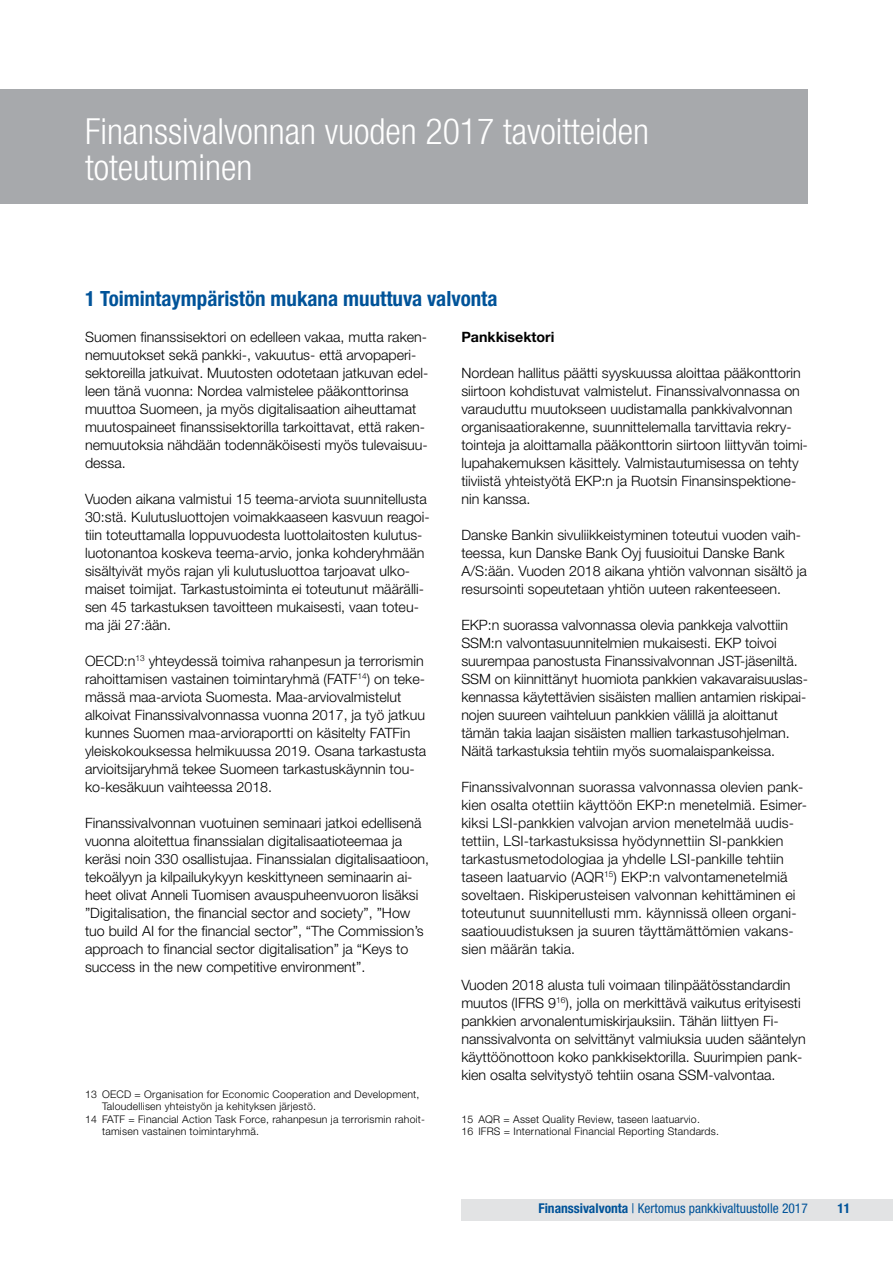
<style>
.page{position:relative;width:893px;height:1263px;background:#fff}
.page>*{position:absolute;margin:0;border:0;box-sizing:border-box;transform-origin:0 0}
.t1{font:300 condensed 36px/36px "Helvetica Neue LT Std";color:#fff}
.t2{font:700 condensed 21px "Helvetica Neue LT Std";color:#005399}
.t3{font:300 14.25px/18px "Helvetica Neue LT Std";color:#000}
.t4{font:700 14.25px "Helvetica Neue LT Std";color:#000}
.t5{font:condensed 13.5px "Helvetica Neue LT Std";color:#005399}
.t6{font:700 condensed 13.5px "Helvetica Neue LT Std";color:#005399}
.t7{font:300 10.5px/12.6px "Helvetica Neue LT Std";letter-spacing:.02em;color:#000}
.s1{font-weight:700}
</style>
<div class="page">
<div style="left:461px;top:1199px;width:432px;height:21px;background:#e2e3e4"></div>
<div style="left:0;top:89px;width:808px;height:115px;background:#a7a9ac"></div>
<h1 class="t1" style="left:85px;top:113px;width:566px">Finanssivalvonnan vuoden 2017 tavoitteiden toteutuminen</h1>
<h2 class="t2" style="left:85px;top:286px;width:414px">1 Toimintaympäristön mukana muuttuva valvonta</h2>
<p class="t3" style="left:85px;top:328px;width:345px">Suomen finanssisektori on edelleen vakaa, mutta raken&shy;nemuutokset sekä pankki-, vakuutus- että arvopaperi&shy;sektoreilla jatkuivat. Muutosten odotetaan jatkuvan edel&shy;leen tänä vuonna: Nordea valmistelee pääkonttorinsa muuttoa Suomeen, ja myös digitalisaation aiheuttamat muutospaineet finanssisektorilla tarkoittavat, että raken&shy;nemuutoksia nähdään todennäköisesti myös tulevaisuu&shy;dessa.</p>
<p class="t3" style="left:85px;top:490px;width:346px">Vuoden aikana valmistui 15 teema-arviota suunnitellusta 30:stä. Kulutusluottojen voimakkaaseen kasvuun reagoi&shy;tiin toteuttamalla loppuvuodesta luottolaitosten kulutus&shy;luotonantoa koskeva teema-arvio, jonka kohderyhmään sisältyivät myös rajan yli kulutusluottoa tarjoavat ulko&shy;maiset toimijat. Tarkastustoiminta ei toteutunut määrälli&shy;sen 45 tarkastuksen tavoitteen mukaisesti, vaan toteu&shy;ma jäi 27:ään.</p>
<p class="t3" style="left:85px;top:652px;width:343px">OECD:n<sup>13</sup> yhteydessä toimiva rahanpesun ja terrorismin rahoittamisen vastainen toimintaryhmä (FATF<sup>14</sup>) on teke&shy;mässä maa-arviota Suomesta. Maa-arviovalmistelut alkoivat Finanssivalvonnassa vuonna 2017, ja työ jatkuu kunnes Suomen maa-arvioraportti on käsitelty FATFin yleiskokouksessa helmikuussa 2019. Osana tarkastusta arvioitsijaryhmä tekee Suomeen tarkastuskäynnin tou&shy;ko-kesäkuun vaihteessa 2018.</p>
<p class="t3" style="left:85px;top:814px;width:346px">Finanssivalvonnan vuotuinen seminaari jatkoi edellisenä vuonna aloitettua finanssialan digitalisaatioteemaa ja keräsi noin 330 osallistujaa. Finanssialan digitalisaatioon, tekoälyyn ja kilpailukykyyn keskittyneen seminaarin ai&shy;heet olivat Anneli Tuomisen avauspuheenvuoron lisäksi ”Digitalisation, the financial sector and society”, ”How tuo build AI for the financial sector”, “The Commission’s approach to financial sector digitalisation” ja “Keys to success in the new competitive environment”.</p>
<p class="t4" style="left:461px;top:328px;width:95px">Pankkisektori</p>
<p class="t3" style="left:461px;top:364px;width:348px">Nordean hallitus päätti syyskuussa aloittaa pääkonttorin siirtoon kohdistuvat valmistelut. Finanssivalvonnassa on varauduttu muutokseen uudistamalla pankkivalvonnan organisaatiorakenne, suunnittelemalla tarvittavia rekry&shy;tointeja ja aloittamalla pääkonttorin siirtoon liittyvän toimi&shy;lupahakemuksen käsittely. Valmistautumisessa on tehty tiiviistä yhteistyötä EKP:n ja Ruotsin Finansinspektione&shy;nin kanssa.</p>
<p class="t3" style="left:461px;top:526px;width:347px">Danske Bankin sivuliikkeistyminen toteutui vuoden vaih&shy;teessa, kun Danske Bank Oyj fuusioitui Danske Bank A/S:ään. Vuoden 2018 aikana yhtiön valvonnan sisältö ja resursointi sopeutetaan yhtiön uuteen rakenteeseen.</p>
<p class="t3" style="left:461px;top:616px;width:348px">EKP:n suorassa valvonnassa olevia pankkeja valvottiin SSM:n valvontasuunnitelmien mukaisesti. EKP toivoi suurempaa panostusta Finanssivalvonnan JST-jäseniltä.<br>SSM on kiinnittänyt huomiota pankkien vakavaraisuuslas&shy;kennassa käytettävien sisäisten mallien antamien riskipai&shy;nojen suureen vaihteluun pankkien välillä ja aloittanut tämän takia laajan sisäisten mallien tarkastusohjelman.<br>Näitä tarkastuksia tehtiin myös suomalaispankeissa.</p>
<p class="t3" style="left:461px;top:778px;width:347px">Finanssivalvonnan suorassa valvonnassa olevien pank&shy;kien osalta otettiin käyttöön EKP:n menetelmiä. Esimer&shy;kiksi LSI-pankkien valvojan arvion menetelmää uudis&shy;tettiin, LSI-tarkastuksissa hyödynnettiin SI-pankkien tarkastusmetodologiaa ja yhdelle LSI-pankille tehtiin taseen laatuarvio (AQR<sup>15</sup>) EKP:n valvontamenetelmiä soveltaen. Riskiperusteisen valvonnan kehittäminen ei toteutunut suunnitellusti mm. käynnissä olleen organi&shy;saatiouudistuksen ja suuren täyttämättömien vakans&shy;sien määrän takia.</p>
<p class="t3" style="left:461px;top:976px;width:346px">Vuoden 2018 alusta tuli voimaan tilinpäätösstandardin muutos (IFRS 9<sup>16</sup>), jolla on merkittävä vaikutus erityisesti pankkien arvonalentumiskirjauksiin. Tähän liittyen Fi&shy;nanssivalvonta on selvittänyt valmiuksia uuden sääntelyn käyttöönottoon koko pankkisektorilla. Suurimpien pank&shy;kien osalta selvitystyö tehtiin osana SSM-valvontaa.</p>
<p class="t7" style="left:461px;top:1112px;width:259px">15 AQR = Asset Quality Review, taseen laatuarvio.<br>16 IFRS = International Financial Reporting Standards.</p>
<p class="t7" style="left:85px;top:1087px;width:336px">13 OECD = Organisation for Economic Cooperation and Development,</p>
<p class="t7" style="left:102px;top:1100px;width:216px">Taloudellisen yhteistyön ja kehityksen järjestö.</p>
<p class="t7" style="left:85px;top:1112px;width:342px">14 FATF = Financial Action Task Force, rahanpesun ja terrorismin rahoit-</p>
<p class="t7" style="left:102px;top:1125px;width:159px">tamisen vastainen toimintaryhmä.</p>
<p class="t5" style="left:538px;top:1200px;width:271px"><span class="s1">Finanssivalvonta</span> | Kertomus pankkivaltuustolle 2017</p>
<p class="t6" style="left:837px;top:1200px;width:14px">11</p>
</div>
